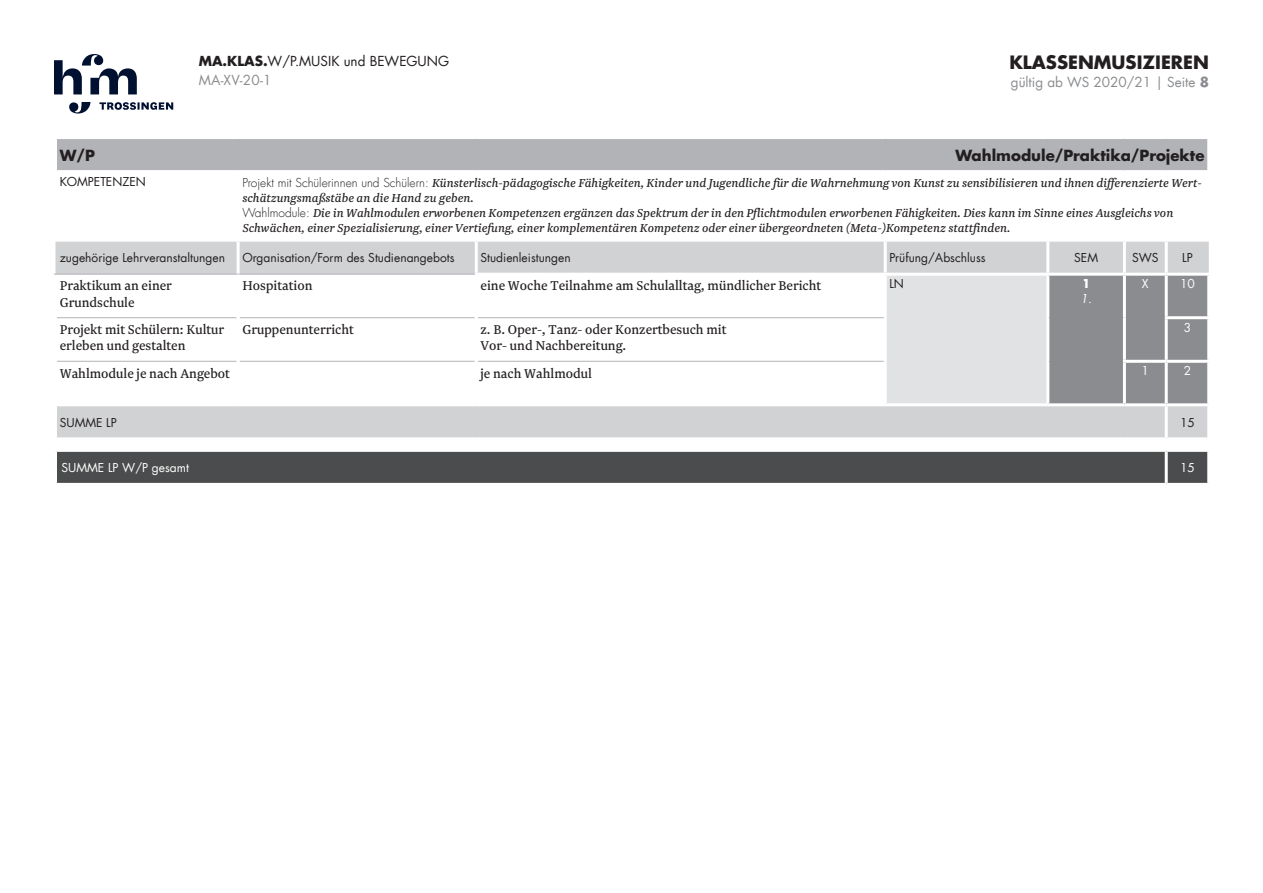
<style>
.page{position:relative;width:1263px;height:893px;background:#fff}
.page>*{position:absolute;margin:0;border:0;box-sizing:border-box;transform-origin:0 0}
.t1{font:700 18px "Futura Com";color:#231f20}
.t2{font:15px/16.5px "Newzald";color:#231f20}
.t3{font:700 15px "Futura Com";color:#231f20}
.t4{font:italic 13.5px/15px "Newzald";color:#231f20}
.t5{font:13.5px/19.5px "Futura Com";color:#231f20}
.t6{font:13.5px "Futura Com";color:#8a8c8f}
.t7{font:12px "Futura Com";color:#231f20}
.t8{font:12px "Futura Com";color:#fff}
.t9{font:italic 12px "Futura Com";color:#fff}
.t10{font:700 12px "Futura Com";color:#fff}
.s1{font-weight:700}
.s2{color:#8a8c8f}
.s3{font-family:"Futura Com";font-weight:300;font-style:normal;font-size:12px}
</style>
<div class="page">
<svg style="left:54px;top:54px;width:119px;height:60px"></svg>
<div style="left:57px;top:139px;width:1150px;height:31px;background:#b2b3b7"></div>
<svg style="left:56px;top:242px;width:1153px;height:195px"></svg>
<div style="left:885px;top:274px;width:163px;height:131px;background:#e1e2e4"></div>
<div style="left:1049px;top:276px;width:158px;height:127px;background:#8a8c8f"></div>
<hr style="left:237px;top:242px;width:3px;height:32px;background:#fff">
<hr style="left:475px;top:242px;width:3px;height:31px;background:#fff">
<hr style="left:884px;top:242px;width:3px;height:31px;background:#fff">
<hr style="left:1046px;top:242px;width:3px;height:31px;background:#fff">
<hr style="left:1123px;top:242px;width:3px;height:31px;background:#fff">
<hr style="left:1165px;top:242px;width:3px;height:31px;background:#fff">
<hr style="left:54px;top:275px;width:3px;height:43px;background:#fff">
<hr style="left:1123px;top:276px;width:3px;height:42px;background:#fff">
<hr style="left:1165px;top:276px;width:3px;height:40px;background:#fff">
<hr style="left:54px;top:318px;width:3px;height:43px;background:#fff">
<hr style="left:1123px;top:318px;width:3px;height:42px;background:#fff">
<hr style="left:1165px;top:319px;width:3px;height:41px;background:#fff">
<hr style="left:54px;top:361px;width:3px;height:42px;background:#fff">
<hr style="left:1123px;top:363px;width:3px;height:40px;background:#fff">
<hr style="left:1165px;top:363px;width:3px;height:40px;background:#fff">
<hr style="left:54px;top:406px;width:3px;height:31px;background:#fff">
<hr style="left:238px;top:403px;width:238px;height:3px;background:#fff">
<hr style="left:1165px;top:406px;width:3px;height:31px;background:#fff">
<hr style="left:1048px;top:273px;width:76px;height:3px;background:#fff">
<hr style="left:1124px;top:273px;width:42px;height:3px;background:#fff">
<hr style="left:1166px;top:273px;width:44px;height:3px;background:#fff">
<hr style="left:1207px;top:276px;width:3px;height:40px;background:#fff">
<hr style="left:1165px;top:316px;width:45px;height:3px;background:#fff">
<hr style="left:1207px;top:319px;width:3px;height:41px;background:#fff">
<hr style="left:1123px;top:360px;width:43px;height:3px;background:#fff">
<hr style="left:1166px;top:360px;width:44px;height:3px;background:#fff">
<hr style="left:1207px;top:363px;width:3px;height:40px;background:#fff">
<hr style="left:1048px;top:403px;width:76px;height:3px;background:#fff">
<hr style="left:1124px;top:403px;width:42px;height:3px;background:#fff">
<hr style="left:1166px;top:403px;width:44px;height:3px;background:#fff">
<hr style="left:475px;top:273px;width:410px;height:3px;background:#fff">
<hr style="left:476px;top:403px;width:409px;height:3px;background:#fff">
<hr style="left:885px;top:273px;width:163px;height:3px;background:#fff">
<hr style="left:884px;top:276px;width:3px;height:42px;background:#fff">
<hr style="left:1046px;top:276px;width:3px;height:42px;background:#fff">
<hr style="left:884px;top:318px;width:3px;height:43px;background:#fff">
<hr style="left:1046px;top:318px;width:3px;height:43px;background:#fff">
<hr style="left:884px;top:361px;width:3px;height:42px;background:#fff">
<hr style="left:1046px;top:361px;width:3px;height:42px;background:#fff">
<hr style="left:885px;top:403px;width:163px;height:3px;background:#fff">
<hr style="left:1207px;top:406px;width:3px;height:31px;background:#fff">
<hr style="left:54px;top:274px;width:184px;height:1px;background:#b2b3b7">
<hr style="left:54px;top:403px;width:184px;height:3px;background:#fff">
<hr style="left:238px;top:274px;width:237px;height:1px;background:#b2b3b7">
<hr style="left:478px;top:317px;width:406px;height:1px;background:#b2b3b7">
<hr style="left:478px;top:361px;width:406px;height:1px;background:#b2b3b7">
<hr style="left:57px;top:317px;width:180px;height:1px;background:#b2b3b7">
<hr style="left:240px;top:317px;width:235px;height:1px;background:#b2b3b7">
<hr style="left:57px;top:361px;width:180px;height:1px;background:#b2b3b7">
<hr style="left:240px;top:361px;width:235px;height:1px;background:#b2b3b7">
<hr style="left:237px;top:275px;width:3px;height:43px;background:#fff">
<hr style="left:475px;top:276px;width:3px;height:42px;background:#fff">
<hr style="left:237px;top:318px;width:3px;height:43px;background:#fff">
<hr style="left:475px;top:318px;width:3px;height:43px;background:#fff">
<hr style="left:237px;top:361px;width:3px;height:42px;background:#fff">
<hr style="left:475px;top:361px;width:3px;height:42px;background:#fff">
<div style="left:57px;top:452px;width:1150px;height:31px;background:#4b4c4d"></div>
<hr style="left:1165px;top:452px;width:3px;height:31px;background:#fff">
<p class="t5" style="left:199px;top:51px;width:252px"><span class="s1">MA.KLAS.</span>W/P.MUSIK und BEWEGUNG<br><span class="s2">MA-XV-20-1</span></p>
<h1 class="t1" style="left:1009px;top:48px;width:201px">KLASSENMUSIZIEREN</h1>
<p class="t6" style="left:1011px;top:73px;width:200px">gültig ab WS 2020/21 | Seite <span class="s1">8</span></p>
<p class="t3" style="left:60px;top:144px;width:37px">W/P</p>
<p class="t3" style="left:955px;top:144px;width:251px">Wahlmodule/Praktika/Projekte</p>
<p class="t7" style="left:60px;top:173px;width:88px">KOMPETENZEN</p>
<p class="t4" style="left:242px;top:175px;width:961px"><span class="s3">Projekt mit Schülerinnen und Schülern:</span> Künsterlisch-pädagogische Fähigkeiten, Kinder und Jugendliche für die Wahrnehmung von Kunst zu sensibilisieren und ihnen differenzierte Wert&shy;schätzungsmaßstäbe an die Hand zu geben.<br><span class="s3">Wahlmodule:</span> Die in Wahlmodulen erworbenen Kompetenzen ergänzen das Spektrum der in den Pflichtmodulen erworbenen Fähigkeiten. Dies kann im Sinne eines Ausgleichs von Schwächen, einer Spezialisierung, einer Vertiefung, einer komplementären Kompetenz oder einer übergeordneten (Meta-)Kompetenz stattfinden.</p>
<p class="t7" style="left:60px;top:249px;width:167px">zugehörige Lehrveranstaltungen</p>
<p class="t7" style="left:242px;top:249px;width:214px">Organisation/Form des Studienangebots</p>
<p class="t7" style="left:480px;top:249px;width:92px">Studienleistungen</p>
<p class="t7" style="left:889px;top:249px;width:98px">Prüfung/Abschluss</p>
<p class="t7" style="left:1074px;top:249px;width:25px">SEM</p>
<p class="t7" style="left:1132px;top:249px;width:28px">SWS</p>
<p class="t7" style="left:1182px;top:249px;width:12px">LP</p>
<p class="t2" style="left:60px;top:277px;width:114px">Praktikum an einer<br>Grundschule</p>
<p class="t2" style="left:242px;top:277px;width:72px">Hospitation</p>
<p class="t2" style="left:480px;top:277px;width:342px">eine Woche Teilnahme am Schulalltag, mündlicher Bericht</p>
<p class="t7" style="left:889px;top:276px;width:16px">LN</p>
<p class="t10" style="left:1082px;top:275px;width:10px">1</p>
<p class="t8" style="left:1142px;top:276px;width:8px">X</p>
<p class="t8" style="left:1180px;top:276px;width:16px">10</p>
<p class="t9" style="left:1080px;top:290px;width:13px">1.</p>
<p class="t2" style="left:60px;top:321px;width:166px">Projekt mit Schülern: Kultur erleben und gestalten</p>
<p class="t2" style="left:242px;top:321px;width:113px">Gruppenunterricht</p>
<p class="t2" style="left:480px;top:321px;width:248px">z. B. Oper-, Tanz- oder Konzertbesuch mit<br>Vor- und Nachbereitung.</p>
<p class="t8" style="left:1184px;top:319px;width:9px">3</p>
<p class="t2" style="left:60px;top:365px;width:172px">Wahlmodule je nach Angebot</p>
<p class="t2" style="left:480px;top:365px;width:113px">je nach Wahlmodul</p>
<p class="t8" style="left:1142px;top:363px;width:9px">1</p>
<p class="t8" style="left:1184px;top:363px;width:9px">2</p>
<p class="t7" style="left:60px;top:414px;width:59px">SUMME LP</p>
<p class="t7" style="left:1180px;top:414px;width:16px">15</p>
<p class="t8" style="left:62px;top:460px;width:129px">SUMME LP W/P gesamt</p>
<p class="t8" style="left:1180px;top:460px;width:16px">15</p>
</div>
